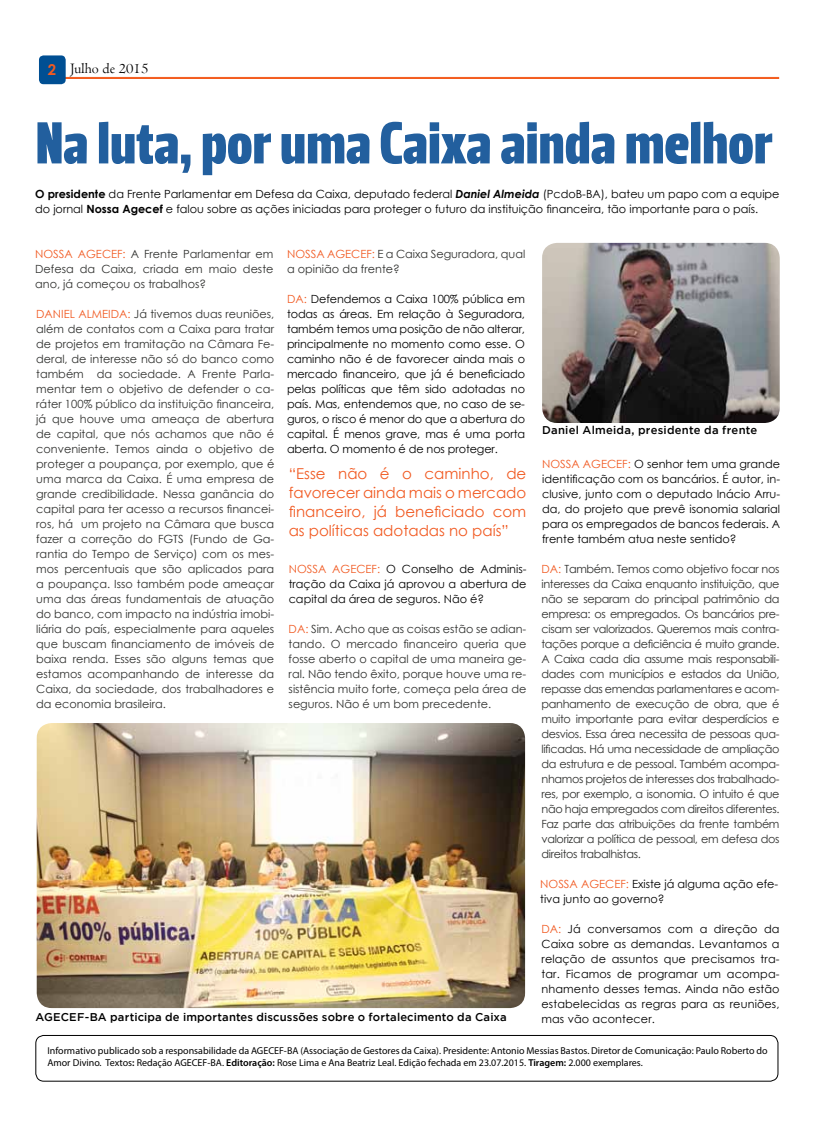
<style>
.page{position:relative;width:815px;height:1134px;background:#fff}
.page>*{position:absolute;margin:0;border:0;box-sizing:border-box;transform-origin:0 0}
.t1{font:58.75px "Leitura Headline Sans";letter-spacing:-.01em;color:#225f9e}
.t2{font:15px/18.8px "Century Gothic";color:#f15a22;text-align:justify}
.t3{font:15px "Centaur";color:#000}
.t4{font:11.25px/15px "Century Gothic";color:#30312f;text-align:justify}
.t5{font:11.25px/15px "Century Gothic";color:#000;text-align:justify}
.t6{font:500 11.25px "Gotham";letter-spacing:.015em;color:#000}
.t7{font:10px/12px "Myriad Pro";color:#000}
.s1{font-family:"Century Gothic";font-weight:700;color:#f15a22}
.s2{font-weight:700}
.s3{font-weight:700;font-style:italic}
.s4{color:#f15a22}
.s5{font-weight:600}
</style>
<div class="page">
<hr style="left:40px;top:77px;width:739px;height:1px;background:#f3591a">
<hr style="left:40px;top:78px;width:739px;height:1px;background:#f3591a">
<div style="left:39px;top:55px;width:27px;height:29px;background:#004f93;border-radius:5px"></div>
<div style="left:35px;top:1035px;width:743px;height:46px;border:1px solid #000;border-radius:8px"></div>
<img style="left:37px;top:723px;width:488px;height:285px">
<img style="left:542px;top:243px;width:238px;height:180px">
<h2 class="t3" style="left:48px;top:60px;width:102px"><span class="s1">2</span> Julho de 2015</h2>
<h1 class="t1" style="left:35px;top:109px;width:739px">Na luta, por uma Caixa ainda melhor</h1>
<p class="t5" style="left:35px;top:186px;width:746px"><span class="s2">O presidente</span> da Frente Parlamentar em Defesa da Caixa, deputado federal <span class="s3">Daniel Almeida</span> (PcdoB-BA), bateu um papo com a equipe do jornal <span class="s2">Nossa Agecef</span> e falou sobre as ações iniciadas para proteger o futuro da instituição financeira, tão importante para o país.</p>
<p class="t4" style="left:35px;top:246px;width:240px"><span class="s4">NOSSA AGECEF:</span> A Frente Parlamentar em Defesa da Caixa, criada em maio deste ano, já começou os trabalhos?</p>
<p class="t4" style="left:36px;top:306px;width:240px"><span class="s4">DANIEL ALMEIDA:</span> Já tivemos duas reuniões, além de contatos com a Caixa para tratar de projetos em tramitação na Câmara Fe&shy;deral, de interesse não só do banco como também da sociedade. A Frente Parla&shy;mentar tem o objetivo de defender o ca&shy;ráter 100% público da instituição financeira, já que houve uma ameaça de abertura de capital, que nós achamos que não é conveniente. Temos ainda o objetivo de proteger a poupança, por exemplo, que é uma marca da Caixa. É uma empresa de grande credibilidade. Nessa ganância do capital para ter acesso a recursos financei&shy;ros, há um projeto na Câmara que busca fazer a correção do FGTS (Fundo de Ga&shy;rantia do Tempo de Serviço) com os mes&shy;mos percentuais que são aplicados para a poupança. Isso também pode ameaçar uma das áreas fundamentais de atuação do banco, com impacto na indústria imobi&shy;liária do país, especialmente para aqueles que buscam financiamento de imóveis de baixa renda. Esses são alguns temas que estamos acompanhando de interesse da Caixa, da sociedade, dos trabalhadores e da economia brasileira.</p>
<p class="t4" style="left:287px;top:246px;width:240px"><span class="s4">NOSSA AGECEF:</span> E a Caixa Seguradora, qual a opinião da frente?</p>
<p class="t5" style="left:287px;top:291px;width:240px"><span class="s4">DA:</span> Defendemos a Caixa 100% pública em todas as áreas. Em relação à Seguradora, também temos uma posição de não alterar, principalmente no momento como esse. O caminho não é de favorecer ainda mais o mercado financeiro, que já é beneficiado pelas políticas que têm sido adotadas no país. Mas, entendemos que, no caso de se&shy;guros, o risco é menor do que a abertura do capital. É menos grave, mas é uma porta aberta. O momento é de nos proteger.</p>
<p class="t6" style="left:542px;top:424px;width:217px">Daniel Almeida, presidente da frente</p>
<p class="t5" style="left:542px;top:456px;width:240px"><span class="s4">NOSSA AGECEF:</span> O senhor tem uma grande identificação com os bancários. É autor, in&shy;clusive, junto com o deputado Inácio Arru&shy;da, do projeto que prevê isonomia salarial para os empregados de bancos federais. A frente também atua neste sentido?</p>
<p class="t4" style="left:541px;top:561px;width:240px"><span class="s4">DA:</span> Também. Temos como objetivo focar nos interesses da Caixa enquanto instituição, que não se separam do principal patrimônio da empresa: os empregados. Os bancários pre&shy;cisam ser valorizados. Queremos mais contra&shy;tações porque a deficiência é muito grande.<br>A Caixa cada dia assume mais responsabili&shy;dades com municípios e estados da União, repasse das emendas parlamentares e acom&shy;panhamento de execução de obra, que é muito importante para evitar desperdícios e desvios. Essa área necessita de pessoas qua&shy;lificadas. Há uma necessidade de ampliação da estrutura e de pessoal. Também acompa&shy;nhamos projetos de interesses dos trabalhado&shy;res, por exemplo, a isonomia. O intuito é que não haja empregados com direitos diferentes.<br>Faz parte das atribuições da frente também valorizar a política de pessoal, em defesa dos direitos trabalhistas.</p>
<h2 class="t2" style="left:289px;top:464px;width:239px">“Esse não é o caminho, de favorecer ainda mais o mercado financeiro, já beneficiado com as políticas adotadas no país”</h2>
<p class="t5" style="left:289px;top:561px;width:239px"><span class="s4">NOSSA AGECEF:</span> O Conselho de Adminis&shy;tração da Caixa já aprovou a abertura de capital da área de seguros. Não é?</p>
<p class="t4" style="left:289px;top:621px;width:239px"><span class="s4">DA:</span> Sim. Acho que as coisas estão se adian&shy;tando. O mercado financeiro queria que fosse aberto o capital de uma maneira ge&shy;ral. Não tendo êxito, porque houve uma re&shy;sistência muito forte, começa pela área de seguros. Não é um bom precedente.</p>
<p class="t6" style="left:35px;top:1010px;width:473px">AGECEF-BA participa de importantes discussões sobre o fortalecimento da Caixa</p>
<p class="t5" style="left:540px;top:876px;width:240px"><span class="s4">NOSSA AGECEF:</span> Existe já alguma ação efe&shy;tiva junto ao governo?</p>
<p class="t5" style="left:541px;top:921px;width:240px"><span class="s4">DA:</span> Já conversamos com a direção da Caixa sobre as demandas. Levantamos a relação de assuntos que precisamos tra&shy;tar. Ficamos de programar um acompa&shy;nhamento desses temas. Ainda não estão estabelecidas as regras para as reuniões, mas vão acontecer.</p>
<p class="t7" style="left:47px;top:1044px;width:722px">Informativo publicado sob a responsabilidade da AGECEF-BA (Associação de Gestores da Caixa). Presidente: Antonio Messias Bastos. Diretor de Comunicação: Paulo Roberto do<br>Amor Divino. Textos<span class="s5">:</span> Redação AGECEF-BA. <span class="s5">Editoração:</span> Rose Lima e Ana Beatriz Leal. Edição fechada em 23.07.2015. <span class="s5">Tiragem:</span> 2.000 exemplares.</p>
</div>
